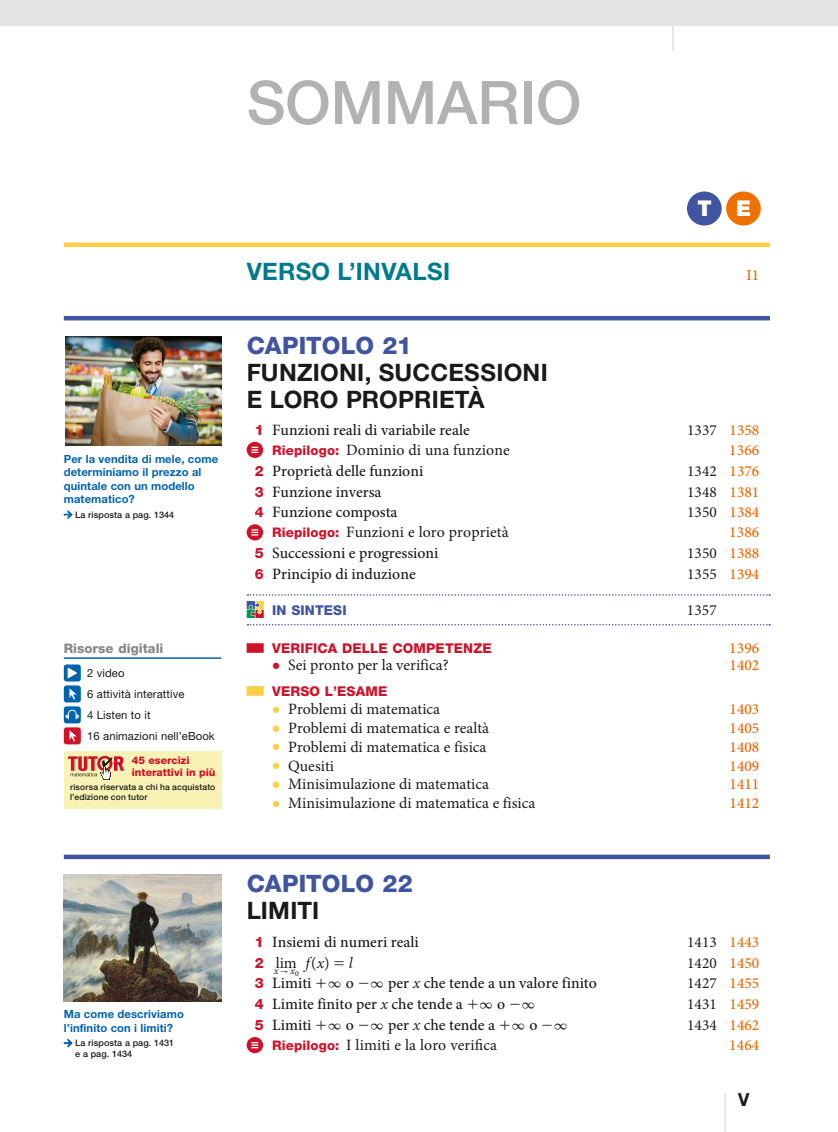
<style>
.page{position:relative;width:838px;height:1132px;background:#fff}
.page>*{position:absolute;margin:0;border:0;box-sizing:border-box;transform-origin:0 0}
.t1{font:500 60px "Helvetica Neue LT Std";letter-spacing:-.005em;color:#b1b2b3}
.t2{font:700 24px/27px "Helvetica Neue LT Std";letter-spacing:.01em;color:#1a1a18}
.t3{font:800 24px "Helvetica Neue LT Std";color:#4154a1}
.t4{font:700 24px "Helvetica Neue LT Std";letter-spacing:.015em;color:#007a8d}
.t5{font:900 21.75px "Helvetica Neue LT Std";color:#fff}
.t6{font:700 18px "Helvetica Neue LT Std";color:#1a1a18}
.t7{font:15.75px "Minion Pro";color:#1a1a18}
.t8{font:500 15.75px "Minion Pro";color:#1a1a18}
.t9{font:15.3px "Minion Pro";color:#1a1a18}
.t10{font:500 15.3px "Minion Pro";color:#ec6602}
.t11{font:800 13.5px "Helvetica Neue LT Std";letter-spacing:.01em;color:#ce122a}
.t12{font:800 13.5px "Helvetica Neue LT Std";letter-spacing:.01em;color:#4154a1}
.t13{font:800 13.2px "Helvetica Neue LT Std";color:#868786}
.t14{font:700 11.25px/13.5px "Helvetica Neue LT Std";letter-spacing:.01em;color:#0063af}
.t15{font:11.25px/21px "Helvetica Neue LT Std";letter-spacing:.01em;color:#1a1a18}
.t16{font:800 10.5px/12.8px "Helvetica Neue LT Std";color:#ce122a}
.t17{font:italic 10.2px "Minion Pro";color:#1a1a18}
.t18{font:10.2px "MM Arrow";color:#1a1a18}
.t19{font:500 9px/10.5px "Helvetica Neue LT Std";letter-spacing:.01em;color:#1a1a18}
.t20{font:500 8.55px/9.8px "Helvetica Neue LT Std";letter-spacing:.02em;color:#1a1a18}
.s1{font-family:"Hypatia Sans Pro";font-weight:700;font-size:13.5px;color:#0063af}
.s2{font-family:"Helvetica Neue LT Std";font-weight:800;font-size:14.25px;color:#ce122a}
.s3{font-weight:500;color:#ec6602}
.s4{font-family:"Helvetica Neue LT Std";font-weight:800;font-size:13.2px;color:#ce122a}
.s5{font-family:"Minion Pro";font-weight:400;font-size:14.85px}
.s6{font-size:23.55px;color:#ce122a}
.s7{font-family:"Minion Pro";font-weight:400;font-size:14.85px;color:#fece43}
.s8{font-size:23.55px;color:#fece43}
.s9{font-style:italic}
.s10{font-family:"MM Times Roman"}
.s11{font-family:"MM Times Roman";font-weight:400}
.s12{font-family:"MM Etc";font-weight:400}
.s13{font-weight:400;font-style:italic}
</style>
<div class="page">
<img style="left:64px;top:874px;width:157px;height:126px">
<img style="left:65px;top:336px;width:156px;height:109px">
<hr style="left:672px;top:0;width:2px;height:51px;background:#e3e3e3">
<div style="left:0;top:0;width:838px;height:26px;background:#e3e3e3"></div>
<hr style="left:724px;top:1093px;width:2px;height:38px;background:#e3e3e3">
<div style="left:64px;top:242px;width:706px;height:5px;background:#fece43"></div>
<hr style="left:64px;top:316px;width:706px;height:4px;background:#4154a1">
<svg style="left:247px;top:624px;width:523px;height:1px"></svg>
<svg style="left:64px;top:854px;width:706px;height:4px;background:#6070b0"></svg>
<svg style="left:247px;top:594px;width:523px;height:23px"></svg>
<div style="left:247px;top:643px;width:17px;height:9px;border:5px solid #ce122a"></div>
<div style="left:247px;top:686px;width:17px;height:9px;border:5px solid #fece43"></div>
<div style="left:687px;top:191px;width:34px;height:34px;background:#4154a1;border-radius:50%"></div>
<div style="left:726px;top:191px;width:34px;height:34px;background:#ee7100;border-radius:50%"></div>
<svg style="left:63px;top:510px;width:10px;height:10px"></svg>
<svg style="left:247px;top:441px;width:16px;height:17px"></svg>
<svg style="left:247px;top:524px;width:16px;height:16px"></svg>
<div style="left:64px;top:750px;width:157px;height:58px;background:#f8f3b5"></div>
<svg style="left:68px;top:755px;width:56px;height:25px"></svg>
<hr style="left:64px;top:657px;width:157px;height:1px;background:#0063af">
<div style="left:64px;top:664px;width:17px;height:17px;background:#0063af;border-radius:3px"></div>
<svg style="left:68px;top:667px;width:9px;height:11px"></svg>
<div style="left:64px;top:685px;width:17px;height:17px;background:#0063af;border-radius:3px"></div>
<svg style="left:69px;top:688px;width:8px;height:11px"></svg>
<div style="left:64px;top:706px;width:17px;height:17px;background:#0063af;border-radius:3px"></div>
<svg style="left:66px;top:709px;width:13px;height:10px"></svg>
<div style="left:64px;top:727px;width:17px;height:17px;background:#ce122a;border-radius:3px"></div>
<svg style="left:69px;top:730px;width:8px;height:11px"></svg>
<svg style="left:63px;top:1038px;width:10px;height:10px"></svg>
<svg style="left:247px;top:1037px;width:16px;height:15px"></svg>
<h1 class="t1" style="left:247px;top:81px;width:336px">SOMMARIO</h1>
<p class="t14" style="left:64px;top:452px;width:156px">Per la vendita di mele, come determiniamo il prezzo al quintale con un modello matematico?</p>
<p class="t19" style="left:64px;top:510px;width:112px"><span class="s1">→</span> La risposta a pag. 1344</p>
<p class="t13" style="left:64px;top:643px;width:101px">Risorse digitali</p>
<p class="t15" style="left:87px;top:662px;width:129px">2 video<br>6 attività interattive<br>4 Listen to it<br>16 animazioni nell’eBook</p>
<p class="t16" style="left:132px;top:754px;width:85px">45 esercizi interattivi in più</p>
<p class="t20" style="left:70px;top:783px;width:147px">risorsa riservata a chi ha acquistato l’edizione con tutor</p>
<p class="t14" style="left:64px;top:1008px;width:122px">Ma come descriviamo l’infinito con i limiti?</p>
<p class="t19" style="left:75px;top:1038px;width:100px;text-indent:-11px"><span class="s1">→</span> La risposta a pag. 1431 e a pag. 1434</p>
<h3 class="t5" style="left:697px;top:196px;width:55px">T E</h3>
<h2 class="t4" style="left:247px;top:263px;width:205px">VERSO L’INVALSI</h2>
<p class="t10" style="left:746px;top:269px;width:14px">I1</p>
<h2 class="t3" style="left:247px;top:336px;width:167px">CAPITOLO 21</h2>
<h2 class="t2" style="left:247px;top:360px;width:302px">FUNZIONI, SUCCESSIONI<br>E LORO PROPRIETÀ</h2>
<p class="t8" style="left:255px;top:423px;width:216px"><span class="s2">1</span> Funzioni reali di variabile reale</p>
<p class="t9" style="left:687px;top:424px;width:74px">1337 <span class="s3">1358</span></p>
<p class="t7" style="left:272px;top:443px;width:239px"><span class="s4">Riepilogo:</span> Dominio di una funzione</p>
<p class="t10" style="left:729px;top:444px;width:32px">1366</p>
<p class="t8" style="left:255px;top:464px;width:170px"><span class="s2">2</span> Proprietà delle funzioni</p>
<p class="t9" style="left:687px;top:464px;width:74px">1342 <span class="s3">1376</span></p>
<p class="t8" style="left:255px;top:485px;width:128px"><span class="s2">3</span> Funzione inversa</p>
<p class="t9" style="left:687px;top:485px;width:74px">1348 <span class="s3">1381</span></p>
<p class="t8" style="left:255px;top:506px;width:144px"><span class="s2">4</span> Funzione composta</p>
<p class="t9" style="left:687px;top:506px;width:74px">1350 <span class="s3">1384</span></p>
<p class="t7" style="left:272px;top:526px;width:238px"><span class="s4">Riepilogo:</span> Funzioni e loro proprietà</p>
<p class="t10" style="left:729px;top:526px;width:32px">1386</p>
<p class="t8" style="left:255px;top:547px;width:185px"><span class="s2">5</span> Successioni e progressioni</p>
<p class="t9" style="left:687px;top:547px;width:74px">1350 <span class="s3">1388</span></p>
<p class="t8" style="left:255px;top:567px;width:162px"><span class="s2">6</span> Principio di induzione</p>
<p class="t9" style="left:687px;top:568px;width:74px">1355 <span class="s3">1394</span></p>
<p class="t12" style="left:272px;top:604px;width:76px">IN SINTESI</p>
<p class="t9" style="left:687px;top:603px;width:31px">1357</p>
<p class="t11" style="left:247px;top:643px;width:246px"><span class="s5">■</span> VERIFICA DELLE COMPETENZE</p>
<p class="t10" style="left:729px;top:641px;width:32px">1396</p>
<p class="t7" style="left:271px;top:659px;width:179px"><span class="s6">•</span> Sei pronto per la verifica?</p>
<p class="t10" style="left:729px;top:659px;width:31px">1402</p>
<p class="t11" style="left:247px;top:686px;width:142px"><span class="s7">■</span> VERSO L’ESAME</p>
<p class="t7" style="left:271px;top:703px;width:170px"><span class="s8">•</span> Problemi di matematica</p>
<p class="t10" style="left:729px;top:703px;width:31px">1403</p>
<p class="t7" style="left:271px;top:721px;width:219px"><span class="s8">•</span> Problemi di matematica e realtà</p>
<p class="t10" style="left:729px;top:722px;width:31px">1405</p>
<p class="t7" style="left:271px;top:740px;width:216px"><span class="s8">•</span> Problemi di matematica e fisica</p>
<p class="t10" style="left:729px;top:740px;width:31px">1408</p>
<p class="t7" style="left:271px;top:759px;width:64px"><span class="s8">•</span> Quesiti</p>
<p class="t10" style="left:729px;top:759px;width:31px">1409</p>
<p class="t7" style="left:271px;top:778px;width:219px"><span class="s8">•</span> Minisimulazione di matematica</p>
<p class="t10" style="left:729px;top:778px;width:31px">1411</p>
<p class="t7" style="left:271px;top:796px;width:265px"><span class="s8">•</span> Minisimulazione di matematica e fisica</p>
<p class="t10" style="left:729px;top:797px;width:31px">1412</p>
<h2 class="t3" style="left:247px;top:874px;width:168px">CAPITOLO 22</h2>
<h2 class="t2" style="left:247px;top:899px;width:74px">LIMITI</h2>
<p class="t8" style="left:255px;top:935px;width:165px"><span class="s2">1</span> Insiemi di numeri reali</p>
<p class="t9" style="left:687px;top:935px;width:74px">1413 <span class="s3">1443</span></p>
<p class="t7" style="left:255px;top:955px;width:71px"><span class="s2">2</span> lim <span class="s9">f x</span></p>
<p class="t7" style="left:311px;top:955px;width:43px">( ) <span class="s10">=</span> <span class="s9">l</span></p>
<p class="t9" style="left:687px;top:956px;width:74px">1420 <span class="s3">1450</span></p>
<p class="t17" style="left:274px;top:964px;width:27px">x x<sub>0</sub></p>
<p class="t18" style="left:280px;top:964px;width:9px">"</p>
<p class="t8" style="left:255px;top:976px;width:343px"><span class="s2">3</span> Limiti <span class="s11">+</span><span class="s12">3</span> o <span class="s11">-</span><span class="s12">3</span> per <span class="s13">x</span> che tende a un valore finito</p>
<p class="t9" style="left:687px;top:977px;width:74px">1427 <span class="s3">1455</span></p>
<p class="t8" style="left:255px;top:997px;width:282px"><span class="s2">4</span> Limite finito per <span class="s13">x</span> che tende a <span class="s11">+</span><span class="s12">3</span> o <span class="s11">-</span><span class="s12">3</span></p>
<p class="t9" style="left:687px;top:998px;width:74px">1431 <span class="s3">1459</span></p>
<p class="t8" style="left:255px;top:1018px;width:314px"><span class="s2">5</span> Limiti <span class="s11">+</span><span class="s12">3</span> o <span class="s11">-</span><span class="s12">3</span> per <span class="s13">x</span> che tende a <span class="s11">+</span><span class="s12">3</span> o <span class="s11">-</span><span class="s12">3</span></p>
<p class="t9" style="left:687px;top:1018px;width:74px">1434 <span class="s3">1462</span></p>
<p class="t7" style="left:272px;top:1038px;width:226px"><span class="s4">Riepilogo:</span> I limiti e la loro verifica</p>
<p class="t10" style="left:729px;top:1038px;width:32px">1464</p>
<p class="t6" style="left:738px;top:1093px;width:13px">V</p>
</div>
